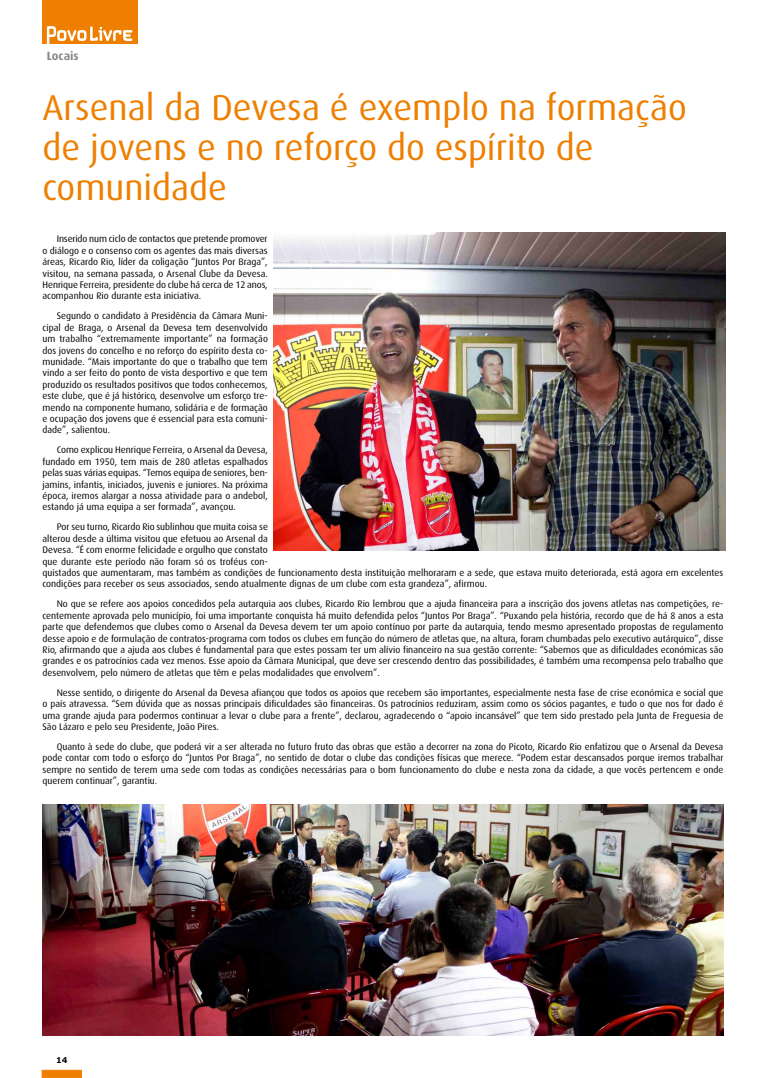
<style>
.page{position:relative;width:766px;height:1078px;background:#fff}
.page>*{position:absolute;margin:0;border:0;box-sizing:border-box;transform-origin:0 0}
.t1{font:36px/40px "Dax";color:#ee7f00}
.t2{font:700 12px "Dax";color:#87888a}
.t3{font:9.5px/11.4px "Dax";color:#000;text-align:justify}
.t4{font:700 8px "Verdana";color:#000}
</style>
<div class="page">
<div style="left:42px;top:1069px;width:40px;height:8px;background:#ee7f00;border:1px solid #ee7f00"></div>
<div style="left:43px;top:0;width:95px;height:44px;background:#ee7f00"></div>
<svg style="left:47px;top:26px;width:85px;height:18px"></svg>
<img style="left:273px;top:232px;width:452px;height:318px">
<img style="left:43px;top:804px;width:680px;height:231px">
<p class="t2" style="left:47px;top:49px;width:33px">Locais</p>
<h1 class="t1" style="left:43px;top:87px;width:645px">Arsenal da Devesa é exemplo na formação de jovens e no reforço do espírito de comunidade</h1>
<p class="t3" style="left:43px;top:233px;width:227px;text-indent:14px">Inserido num ciclo de contactos que pretende promover o diálogo e o consenso com os agentes das mais diversas áreas, Ricardo Rio, líder da coligação “Juntos Por Braga”, visitou, na semana passada, o Arsenal Clube da Devesa.<br>Henrique Ferreira, presidente do clube há cerca de 12 anos, acompanhou Rio durante esta iniciativa.</p>
<p class="t3" style="left:43px;top:310px;width:227px;text-indent:14px">Segundo o candidato à Presidência da Câmara Muni&shy;cipal de Braga, o Arsenal da Devesa tem desenvolvido um trabalho “extremamente importante” na formação dos jovens do concelho e no reforço do espírito desta co&shy;munidade. “Mais importante do que o trabalho que tem vindo a ser feito do ponto de vista desportivo e que tem produzido os resultados positivos que todos conhecemos, este clube, que é já histórico, desenvolve um esforço tre&shy;mendo na componente humano, solidária e de formação e ocupação dos jovens que é essencial para esta comuni&shy;dade”, salientou.</p>
<p class="t3" style="left:43px;top:444px;width:227px;text-indent:14px">Como explicou Henrique Ferreira, o Arsenal da Devesa, fundado em 1950, tem mais de 280 atletas espalhados pelas suas várias equipas. “Temos equipa de seniores, ben&shy;jamins, infantis, iniciados, juvenis e juniores. Na próxima época, iremos alargar a nossa atividade para o andebol, estando já uma equipa a ser formada”, avançou.</p>
<p class="t3" style="left:43px;top:521px;width:682px;text-align:left;text-indent:14px">Por seu turno, Ricardo Rio sublinhou que muita coisa se<br>alterou desde a última visitou que efetuou ao Arsenal da<br>Devesa. “É com enorme felicidade e orgulho que constato<br>que durante este período não foram só os troféus con-<br>quistados que aumentaram, mas também as condições de funcionamento desta instituição melhoraram e a sede, que estava muito deteriorada, está agora em excelentes condições para receber os seus associados, sendo atualmente dignas de um clube com esta grandeza”, afirmou.</p>
<p class="t3" style="left:43px;top:598px;width:682px;text-indent:14px">No que se refere aos apoios concedidos pela autarquia aos clubes, Ricardo Rio lembrou que a ajuda financeira para a inscrição dos jovens atletas nas competições, re&shy;centemente aprovada pelo município, foi uma importante conquista há muito defendida pelos “Juntos Por Braga”. “Puxando pela história, recordo que de há 8 anos a esta parte que defendemos que clubes como o Arsenal da Devesa devem ter um apoio contínuo por parte da autarquia, tendo mesmo apresentado propostas de regulamento desse apoio e de formulação de contratos-programa com todos os clubes em função do número de atletas que, na altura, foram chumbadas pelo executivo autárquico”, disse Rio, afirmando que a ajuda aos clubes é fundamental para que estes possam ter um alívio financeiro na sua gestão corrente: “Sabemos que as dificuldades económicas são grandes e os patrocínios cada vez menos. Esse apoio da Câmara Municipal, que deve ser crescendo dentro das possibilidades, é também uma recompensa pelo trabalho que desenvolvem, pelo número de atletas que têm e pelas modalidades que envolvem”.</p>
<p class="t3" style="left:43px;top:686px;width:682px;text-indent:14px">Nesse sentido, o dirigente do Arsenal da Devesa afiançou que todos os apoios que recebem são importantes, especialmente nesta fase de crise económica e social que o país atravessa. “Sem dúvida que as nossas principais dificuldades são financeiras. Os patrocínios reduziram, assim como os sócios pagantes, e tudo o que nos for dado é uma grande ajuda para podermos continuar a levar o clube para a frente”, declarou, agradecendo o “apoio incansável” que tem sido prestado pela Junta de Freguesia de São Lázaro e pelo seu Presidente, João Pires.</p>
<p class="t3" style="left:43px;top:740px;width:682px;text-indent:14px">Quanto à sede do clube, que poderá vir a ser alterada no futuro fruto das obras que estão a decorrer na zona do Picoto, Ricardo Rio enfatizou que o Arsenal da Devesa pode contar com todo o esforço do “Juntos Por Braga”, no sentido de dotar o clube das condições físicas que merece. “Podem estar descansados porque iremos trabalhar sempre no sentido de terem uma sede com todas as condições necessárias para o bom funcionamento do clube e nesta zona da cidade, a que vocês pertencem e onde querem continuar”, garantiu.</p>
<p class="t4" style="left:56px;top:1054px;width:13px">14</p>
</div>
